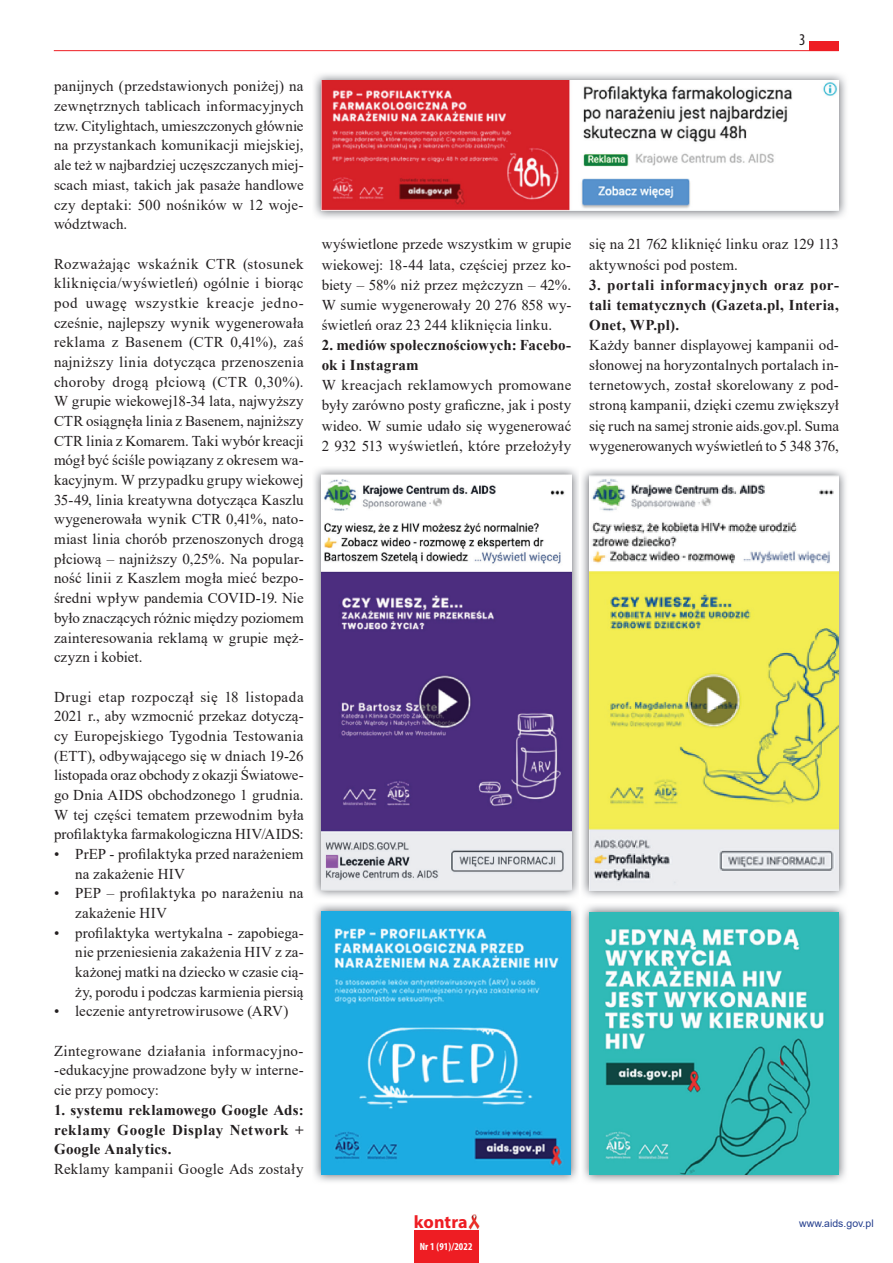
<style>
.page{position:relative;width:893px;height:1263px;background:#fff}
.page>*{position:absolute;margin:0;border:0;box-sizing:border-box;transform-origin:0 0}
.t1{font:700 18px "Myriad Pro";letter-spacing:.005em;color:#ee1d23}
.t2{font:condensed 16.5px "Myriad Pro";color:#231f20}
.t3{font:15px/19.6px "Times New Roman";letter-spacing:.01em;color:#231f20;text-align:justify}
.t4{font:700 15px/20.1px "Times New Roman";letter-spacing:.02em;color:#231f20;text-align:justify}
.t5{font:10.5px "Arial";color:#253f8e}
.t6{font:700 condensed 10.5px "Myriad Pro";letter-spacing:.01em;color:#fff}
</style>
<div class="page">
<div style="left:414px;top:1230px;width:65px;height:33px;background:#ee1d23"></div>
<hr style="left:54px;top:50px;width:785px;height:1px;background:#ee1d23">
<div style="left:809px;top:41px;width:30px;height:10px;background:#ee1d23"></div>
<img style="left:468px;top:1215px;width:11px;height:14px">
<img style="left:314px;top:74px;width:532px;height:144px">
<img style="left:322px;top:81px;width:517px;height:129px">
<img style="left:314px;top:468px;width:532px;height:429px">
<img style="left:322px;top:474px;width:249px;height:416px">
<img style="left:580px;top:468px;width:1px;height:429px">
<img style="left:589px;top:476px;width:250px;height:414px">
<img style="left:314px;top:904px;width:532px;height:278px">
<img style="left:322px;top:912px;width:249px;height:263px">
<img style="left:590px;top:912px;width:249px;height:263px">
<p class="t3" style="left:54px;top:76px;width:251px">panijnych (przedstawionych poniżej) na zewnętrznych tablicach informacyjnych tzw. Citylightach, umieszczonych głównie na przystankach komunikacji miejskiej, ale też w najbardziej uczęszczanych miej&shy;scach miast, takich jak pasaże handlowe czy deptaki: 500 nośników w 12 woje&shy;wództwach.</p>
<p class="t3" style="left:54px;top:253px;width:251px">Rozważając wskaźnik CTR (stosunek kliknięcia/wyświetleń) ogólnie i biorąc pod uwagę wszystkie kreacje jedno&shy;cześnie, najlepszy wynik wygenerowała reklama z Basenem (CTR 0,41%), zaś najniższy linia dotycząca przenoszenia choroby drogą płciową (CTR 0,30%).<br>W grupie wiekowej18-34 lata, najwyższy CTR osiągnęła linia z Basenem, najniższy CTR linia z Komarem. Taki wybór kreacji mógł być ściśle powiązany z okresem wa&shy;kacyjnym. W przypadku grupy wiekowej 35-49, linia kreatywna dotycząca Kaszlu wygenerowała wynik CTR 0,41%, nato&shy;miast linia chorób przenoszonych drogą płciową – najniższy 0,25%. Na popular&shy;ność linii z Kaszlem mogła mieć bezpo&shy;średni wpływ pandemia COVID-19. Nie było znaczących różnic między poziomem zainteresowania reklamą w grupie męż&shy;czyzn i kobiet.</p>
<p class="t3" style="left:54px;top:686px;width:251px">Drugi etap rozpoczął się 18 listopada 2021 r., aby wzmocnić przekaz dotyczą&shy;cy Europejskiego Tygodnia Testowania (ETT), odbywającego się w dniach 19-26 listopada oraz obchody z okazji Światowe&shy;go Dnia AIDS obchodzonego 1 grudnia.<br>W tej części tematem przewodnim była profilaktyka farmakologiczna HIV/AIDS:</p>
<p class="t3" style="left:75px;top:844px;width:230px;text-indent:-21px">• PrEP - profilaktyka przed narażeniem na zakażenie HIV</p>
<p class="t3" style="left:75px;top:883px;width:230px;text-indent:-21px">• PEP – profilaktyka po narażeniu na zakażenie HIV</p>
<p class="t3" style="left:75px;top:922px;width:230px;text-indent:-21px">• profilaktyka wertykalna - zapobiega&shy;nie przeniesienia zakażenia HIV z za&shy;każonej matki na dziecko w czasie cią&shy;ży, porodu i podczas karmienia piersią</p>
<p class="t3" style="left:54px;top:1001px;width:236px">• leczenie antyretrowirusowe (ARV)</p>
<p class="t3" style="left:54px;top:1040px;width:251px">Zintegrowane działania informacyjno--edukacyjne prowadzone były w interne&shy;cie przy pomocy:</p>
<p class="t4" style="left:54px;top:1099px;width:251px;line-height:19.6px">1. systemu reklamowego Google Ads: reklamy Google Display Network + Google Analytics.</p>
<p class="t3" style="left:54px;top:1158px;width:251px">Reklamy kampanii Google Ads zostały</p>
<p class="t3" style="left:322px;top:234px;width:251px;line-height:20.1px">wyświetlone przede wszystkim w grupie wiekowej: 18-44 lata, częściej przez ko&shy;biety – 58% niż przez mężczyzn – 42%.<br>W sumie wygenerowały 20 276 858 wy&shy;świetleń oraz 23 244 kliknięcia linku.</p>
<p class="t4" style="left:322px;top:335px;width:251px">2. mediów społecznościowych: Facebo&shy;ok i Instagram</p>
<p class="t3" style="left:322px;top:375px;width:251px;line-height:20.1px">W kreacjach reklamowych promowane były zarówno posty graficzne, jak i posty wideo. W sumie udało się wygenerować 2 932 513 wyświetleń, które przełożyły</p>
<p class="t1" style="left:414px;top:1210px;width:55px">kontra</p>
<p class="t6" style="left:420px;top:1240px;width:54px">Nr 1 (91)/2022</p>
<p class="t2" style="left:799px;top:30px;width:8px">3</p>
<p class="t3" style="left:589px;top:234px;width:251px;line-height:20.1px">się na 21 762 kliknięć linku oraz 129 113 aktywności pod postem.</p>
<p class="t4" style="left:589px;top:274px;width:251px">3. portali informacyjnych oraz por&shy;tali tematycznych (Gazeta.pl, Interia, Onet, WP.pl).</p>
<p class="t3" style="left:589px;top:334px;width:251px;line-height:20.1px">Każdy banner displayowej kampanii od&shy;słonowej na horyzontalnych portalach in&shy;ternetowych, został skorelowany z pod&shy;stroną kampanii, dzięki czemu zwiększył się ruch na samej stronie aids.gov.pl. Suma wygenerowanych wyświetleń to 5 348 376,</p>
<p class="t5" style="left:799px;top:1216px;width:76px">www.aids.gov.pl</p>
</div>
